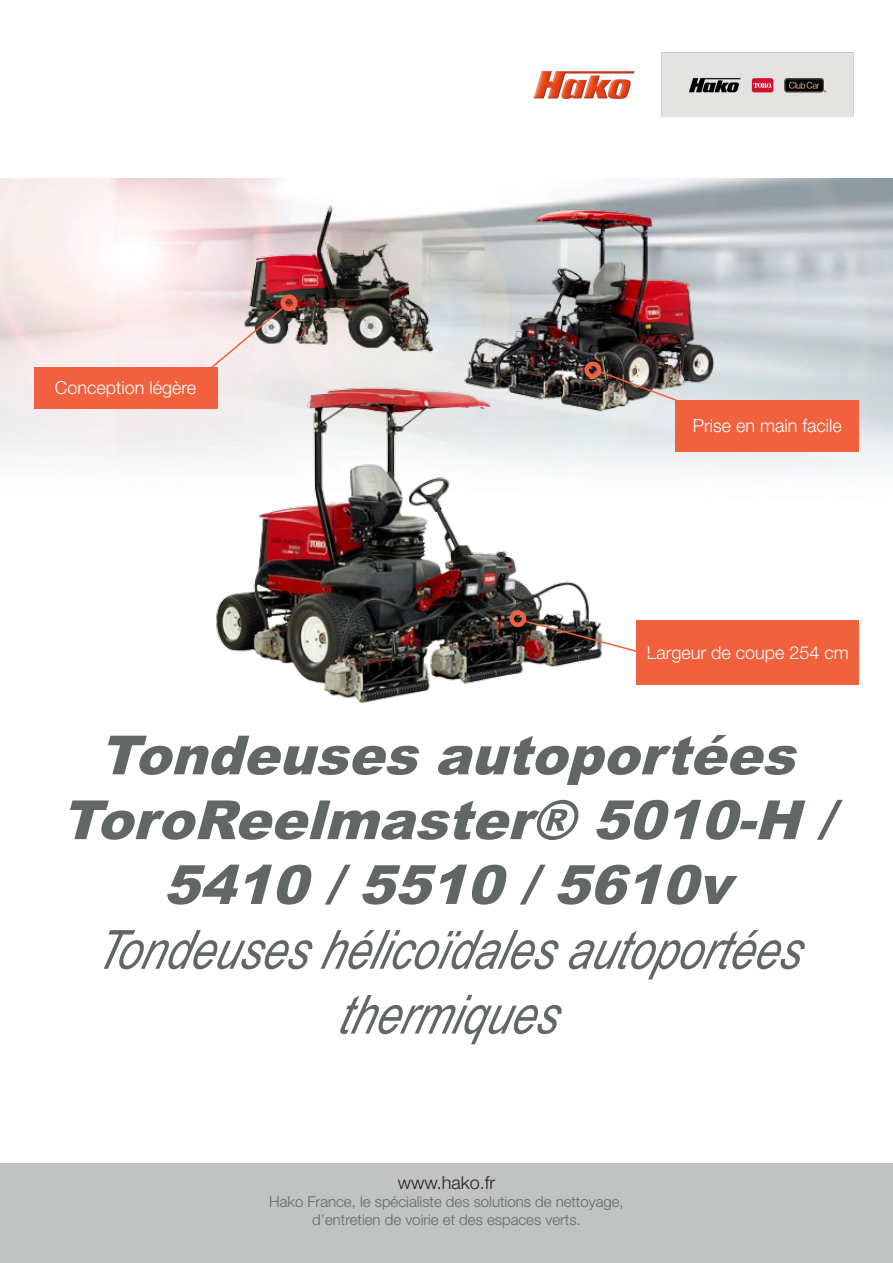
<style>
.page{position:relative;width:893px;height:1263px;background:#fff}
.page>*{position:absolute;margin:0;border:0;box-sizing:border-box;transform-origin:0 0}
.Titre_page_de_couv{font:italic 900 54px/64.8px "Arial";color:#616666;text-align:center}
.Titre_page_de_couv-2{font:italic 54px/64.8px "Arial Narrow";color:#616666;text-align:center}
.Texte_encart_orange{font:300 18px "Helvetica Neue LT Std";color:#fff}
.Texte_pied_de_page{font:300 18px "Helvetica Neue LT Std";color:#231f20}
.Texte_pied_de_page-2{font:300 15px "Helvetica Neue LT Std";color:#616666}
</style>
<div class="page">
<img style="left:0;top:179px;width:893px;height:294px">
<img style="left:194px;top:186px;width:535px;height:517px">
<img style="left:533px;top:52px;width:321px;height:65px">
<div style="left:637px;top:620px;width:222px;height:65px;background:#f1613d"></div>
<img style="left:595px;top:369px;width:114px;height:44px">
<img style="left:520px;top:619px;width:133px;height:38px">
<svg style="left:169px;top:304px;width:118px;height:99px"></svg>
<div style="left:584px;top:362px;width:17px;height:16px;border:4px solid #f1613d;border-radius:50%"></div>
<div style="left:509px;top:610px;width:18px;height:17px;border:4px solid #f1613d;border-radius:6px"></div>
<div style="left:281px;top:294px;width:17px;height:17px;border:4px solid #f1613d;border-radius:50%"></div>
<div style="left:0;top:1163px;width:893px;height:100px;background:#c1c3c2"></div>
<div style="left:34px;top:367px;width:183px;height:42px;background:#f1613d"></div>
<div style="left:676px;top:400px;width:183px;height:51px;background:#f1613d"></div>
<p class="Texte_encart_orange" style="left:55px;top:377px;width:143px">Conception légère</p>
<p class="Texte_encart_orange" style="left:693px;top:415px;width:151px">Prise en main facile</p>
<p class="Texte_encart_orange" style="left:647px;top:641px;width:204px">Largeur de coupe 254 cm</p>
<p class="Titre_page_de_couv" style="left:61px;top:721px;width:793px">Tondeusesautoportées<br>ToroReelmaster® 5010-H /<br>5410/5510/5610v</p>
<p class="Titre_page_de_couv-2" style="left:94px;top:916px;width:727px">Tondeuseshélicoïdalesautoportées thermiques</p>
<p class="Texte_pied_de_page" style="left:398px;top:1171px;width:99px">www.hako.fr</p>
<p class="Texte_pied_de_page-2" style="left:269px;top:1192px;width:356px">Hako France, le spécialiste des solutions de nettoyage,</p>
<p class="Texte_pied_de_page-2" style="left:312px;top:1210px;width:270px">d’entretien de voirie et des espaces verts.</p>
</div>
